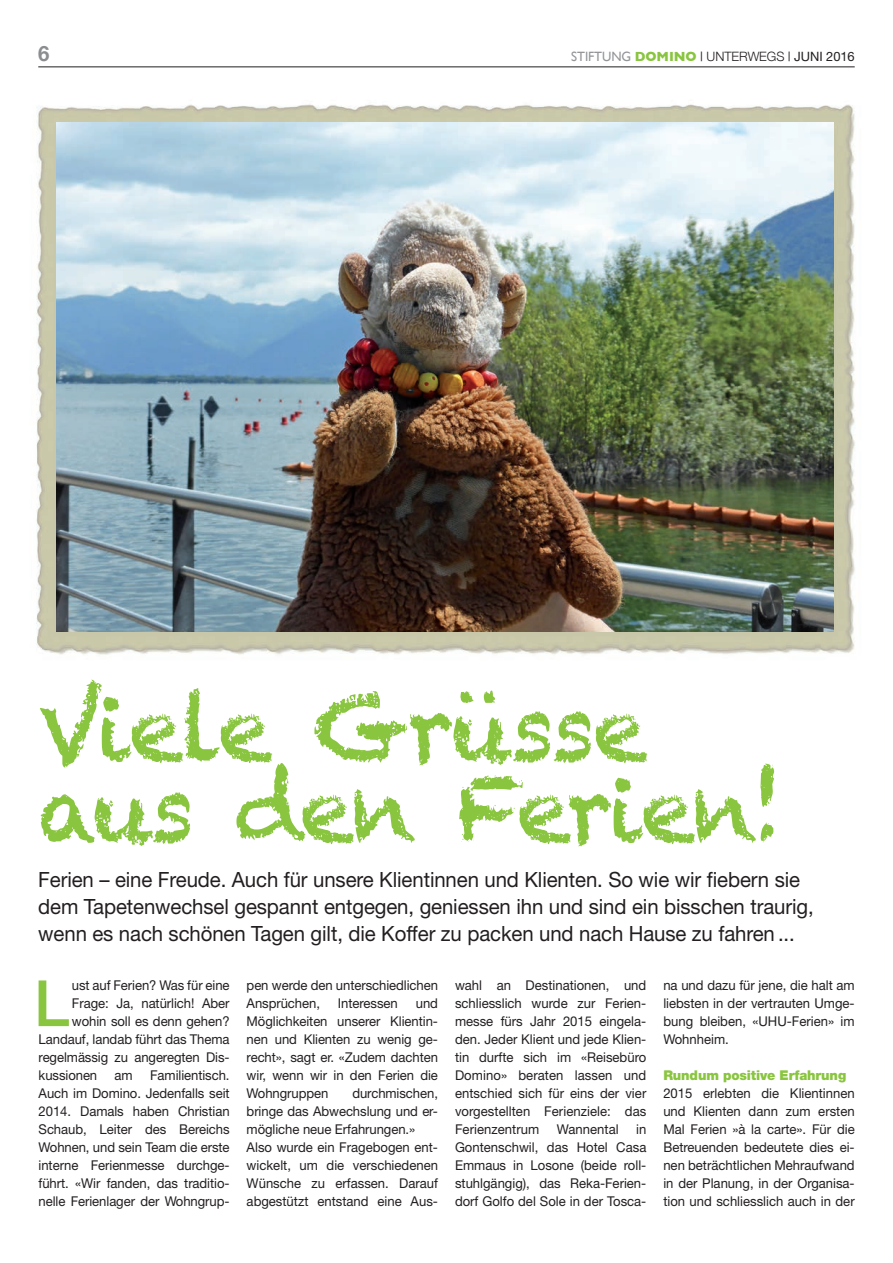
<style>
.page{position:relative;width:893px;height:1263px;background:#fff}
.page>*{position:absolute;margin:0;border:0;box-sizing:border-box;transform-origin:0 0}
.t1{font:90px/81px "Chalkduster";letter-spacing:-.035em;color:#89c53f}
.t2{font:500 63.9px "Helvetica Neue";color:#89c53f}
.t3{font:21px/27px "Helvetica Neue";letter-spacing:-.005em;color:#231f20}
.t4{font:700 21px "Helvetica Neue";color:#8b8d90}
.t5{font:13.5px/18px "Helvetica Neue";letter-spacing:-.005em;color:#231f20;text-align:justify}
.t6{font:900 13.5px "Helvetica Neue";letter-spacing:-.01em;color:#89c53f}
.t7{font:12.9px "Helvetica Neue";letter-spacing:-.005em;color:#231f20}
.s1{font-family:"Gill Sans";font-size:13.5px;color:#939598}
.s2{font-family:"Gill Sans";font-weight:700;font-size:13.5px;color:#89c53f}
.s3{font-weight:300}
</style>
<div class="page">
<hr style="left:38px;top:66px;width:817px;height:1px;background:#231f20">
<img style="left:36px;top:104px;width:819px;height:551px">
<img style="left:56px;top:123px;width:777px;height:508px">
<h3 class="t4" style="left:38px;top:37px;width:13px">6</h3>
<p class="t7" style="left:571px;top:49px;width:285px"><span class="s1">STIFTUNG</span> <span class="s2">DOMINO</span> | <span class="s3">UNTERWEGS</span> | JUNI 2016</p>
<h1 class="t1" style="left:38px;top:688px;width:747px">Viele Grüsse aus den Ferien!</h1>
<p class="t3" style="left:38px;top:866px;width:777px">Ferien – eine Freude. Auch für unsere Klientinnen und Klienten. So wie wir fiebern sie dem Tapetenwechsel gespannt entgegen, geniessen ihn und sind ein bisschen traurig, wenn es nach schönen Tagen gilt, die Koffer zu packen und nach Hause zu fahren ...</p>
<p class="t5" style="left:247px;top:976px;width:193px">pen werde den unterschiedlichen<br>Ansprüchen,</p>
<h2 class="t2" style="left:34px;top:952px;width:37px">L</h2>
<p class="t5" style="left:72px;top:976px;width:159px">ust auf Ferien? Was für eine</p>
<p class="t5" style="left:663px;top:976px;width:193px">na und dazu für jene, die halt am liebsten in der vertrauten Umge&shy;bung bleiben, «UHU-Ferien» im Wohnheim.</p>
<p class="t6" style="left:663px;top:1067px;width:184px">Rundum positive Erfahrung</p>
<p class="t5" style="left:663px;top:1084px;width:193px">2015 erlebten die Klientinnen und Klienten dann zum ersten Mal Ferien »à la carte». Für die Betreuenden bedeutete dies ei&shy;nen beträchtlichen Mehraufwand in der Planung, in der Organisa&shy;tion und schliesslich auch in der</p>
<p class="t5" style="left:455px;top:976px;width:193px">wahl an Destinationen, und schliesslich wurde zur Ferien&shy;messe fürs Jahr 2015 eingela&shy;den. Jeder Klient und jede Klien&shy;tin durfte sich im «Reisebüro Domino» beraten lassen und entschied sich für eins der vier vorgestellten Ferienziele: das Ferienzentrum</p>
<p class="t5" style="left:72px;top:994px;width:159px">Frage: Ja, natürlich! Aber</p>
<p class="t5" style="left:72px;top:1012px;width:159px">wohin soll es denn gehen?</p>
<p class="t5" style="left:39px;top:1030px;width:193px">Landauf, landab führt das Thema</p>
<p class="t5" style="left:39px;top:1048px;width:193px">regelmässig zu angeregten Dis-</p>
<p class="t5" style="left:39px;top:1066px;width:60px">kussionen</p>
<p class="t5" style="left:115px;top:1066px;width:20px">am</p>
<p class="t5" style="left:247px;top:994px;width:193px;text-indent:169px">und Möglichkeiten unserer Klientin&shy;nen und Klienten zu wenig ge&shy;recht», sagt er. «Zudem dachten wir, wenn wir in den Ferien die Wohngruppen</p>
<p class="t5" style="left:338px;top:994px;width:61px">Interessen</p>
<p class="t5" style="left:39px;top:1066px;width:193px;text-indent:112px">Familientisch.<br>Auch im Domino. Jedenfalls seit 2014. Damals haben Christian Schaub, Leiter des Bereichs Wohnen, und sein Team die erste interne Ferienmesse durchge&shy;führt. «Wir fanden, das traditio&shy;nelle Ferienlager der Wohngrup-</p>
<p class="t5" style="left:247px;top:1084px;width:193px;text-align:left;text-indent:106px">durchmischen, bringe das Abwechslung und er&shy;mögliche neue Erfahrungen.»<br>Also wurde ein Fragebogen ent&shy;wickelt, um die verschiedenen<br>Wünsche zu erfassen. Darauf abgestützt entstand eine Aus-</p>
<p class="t5" style="left:455px;top:1120px;width:193px;text-indent:181px">in Gontenschwil, das Hotel Casa Emmaus in Losone (beide roll&shy;stuhlgängig), das Reka-Ferien&shy;dorf Golfo del Sole in der Tosca-</p>
<p class="t5" style="left:557px;top:1120px;width:64px">Wannental</p>
</div>
